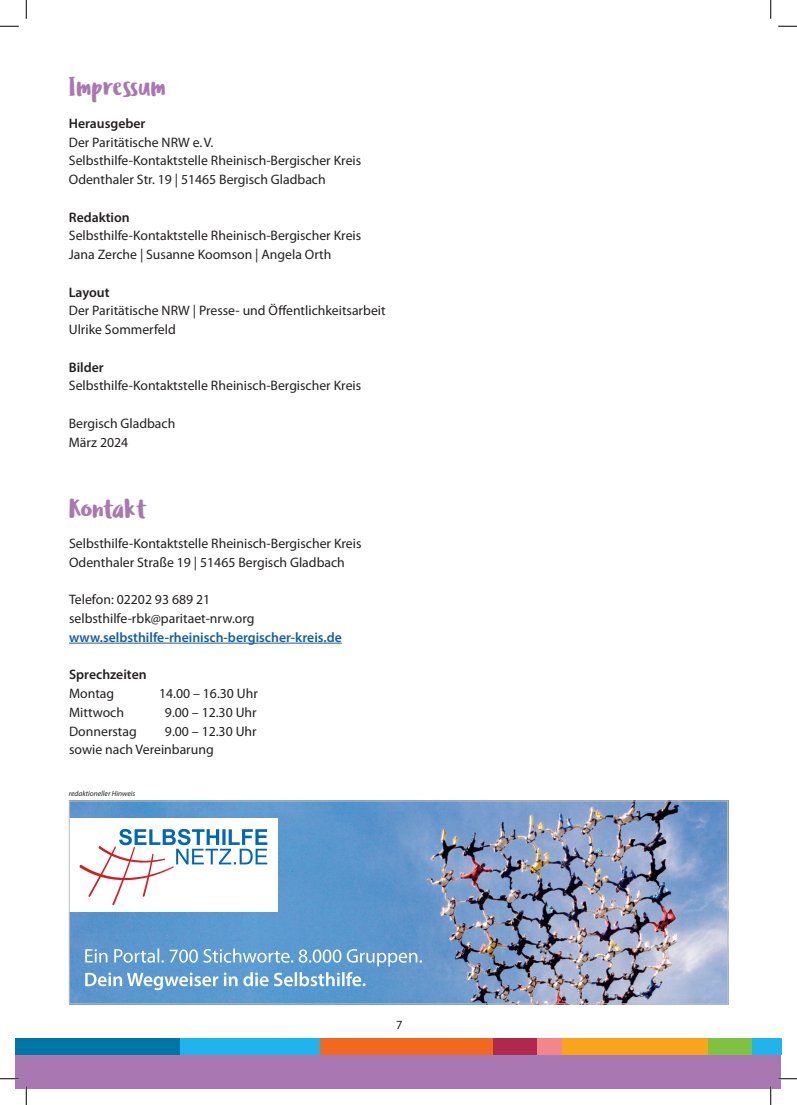
<style>
.page{position:relative;width:797px;height:1105px;background:#fff}
.page>*{position:absolute;margin:0;border:0;box-sizing:border-box;transform-origin:0 0}
.t1{font:27.5px "Ludicrous";color:#a978b3}
.t2{font:13.75px/18.8px "Myriad Pro";color:#231f20}
.t3{font:600 13.75px "Myriad Pro";color:#175d9e}
.t4{font:600 13.75px "Myriad Pro";color:#231f20}
.t5{font:12.5px "Myriad Pro";color:#231f20}
.t6{font:italic 7.5px "Myriad Pro";color:#231f20}
</style>
<div class="page">
<div style="left:16px;top:1049px;width:765px;height:40px;background:#a978b3"></div>
<div style="left:16px;top:1038px;width:164px;height:17px;background:#0076a5"></div>
<div style="left:180px;top:1038px;width:140px;height:17px;background:#1fb5ea"></div>
<div style="left:320px;top:1038px;width:174px;height:17px;background:#f36821"></div>
<div style="left:493px;top:1038px;width:45px;height:17px;background:#ae294b"></div>
<div style="left:537px;top:1038px;width:26px;height:17px;background:#f3858d"></div>
<div style="left:562px;top:1038px;width:146px;height:17px;background:#f9a51b"></div>
<div style="left:707px;top:1038px;width:45px;height:17px;background:#7fc241"></div>
<div style="left:752px;top:1038px;width:29px;height:17px;background:#1fb5ea"></div>
<img style="left:253px;top:800px;width:475px;height:202px">
<img style="left:70px;top:800px;width:183px;height:202px">
<svg style="left:85px;top:972px;width:280px;height:18px"></svg>
<svg style="left:85px;top:948px;width:337px;height:18px;background:#7dadd8"></svg>
<div style="left:66px;top:818px;width:212px;height:94px;background:#fff"></div>
<svg style="left:79px;top:829px;width:188px;height:77px"></svg>
<div style="left:69px;top:801px;width:659px;height:203px;border:1px solid #bcbdc0"></div>
<hr style="left:69px;top:643px;width:273px;height:1px;background:#175d9e">
<svg style="left:0;top:25px;width:19px;height:2px"></svg>
<svg style="left:778px;top:25px;width:19px;height:2px"></svg>
<svg style="left:0;top:1078px;width:19px;height:1px"></svg>
<svg style="left:778px;top:1078px;width:19px;height:1px"></svg>
<svg style="left:25px;top:0;width:2px;height:19px"></svg>
<svg style="left:25px;top:1086px;width:2px;height:19px"></svg>
<svg style="left:770px;top:0;width:1px;height:19px"></svg>
<svg style="left:770px;top:1086px;width:1px;height:19px"></svg>
<h1 class="t1" style="left:69px;top:68px;width:99px">Impressum</h1>
<p class="t4" style="left:69px;top:114px;width:78px">Herausgeber</p>
<p class="t2" style="left:69px;top:132px;width:294px">Der Paritätische NRW e.V.<br>Selbsthilfe-Kontaktstelle Rheinisch-Bergischer Kreis<br>Odenthaler Str. 19 | 51465 Bergisch Gladbach</p>
<p class="t4" style="left:69px;top:208px;width:62px">Redaktion</p>
<p class="t2" style="left:69px;top:226px;width:294px">Selbsthilfe-Kontaktstelle Rheinisch-Bergischer Kreis<br>Jana Zerche | Susanne Koomson | Angela Orth</p>
<p class="t4" style="left:69px;top:283px;width:42px">Layout</p>
<p class="t2" style="left:69px;top:301px;width:318px">Der Paritätische NRW | Presse- und Öffentlichkeitsarbeit<br>Ulrike Sommerfeld</p>
<p class="t4" style="left:69px;top:358px;width:36px">Bilder</p>
<p class="t2" style="left:69px;top:376px;width:294px">Selbsthilfe-Kontaktstelle Rheinisch-Bergischer Kreis</p>
<p class="t2" style="left:69px;top:414px;width:108px">Bergisch Gladbach<br>März 2024</p>
<h1 class="t1" style="left:69px;top:489px;width:80px">Kontakt</h1>
<p class="t2" style="left:69px;top:534px;width:294px">Selbsthilfe-Kontaktstelle Rheinisch-Bergischer Kreis<br>Odenthaler Straße 19 | 51465 Bergisch Gladbach</p>
<p class="t2" style="left:69px;top:590px;width:187px">Telefon: 02202 93 689 21 selbsthilfe-rbk@paritaet-nrw.org</p>
<p class="t3" style="left:69px;top:628px;width:274px">www.selbsthilfe-rheinisch-bergischer-kreis.de</p>
<p class="t4" style="left:69px;top:666px;width:79px">Sprechzeiten</p>
<p class="t2" style="left:69px;top:684px;width:47px">Montag</p>
<p class="t2" style="left:159px;top:684px;width:100px">14.00 – 16.30 Uhr</p>
<p class="t2" style="left:69px;top:702px;width:56px">Mittwoch</p>
<p class="t2" style="left:165px;top:702px;width:93px">9.00 – 12.30 Uhr</p>
<p class="t2" style="left:69px;top:721px;width:69px">Donnerstag</p>
<p class="t2" style="left:69px;top:721px;width:189px;text-indent:96px">9.00 – 12.30 Uhr sowie nach Vereinbarung</p>
<p class="t6" style="left:69px;top:789px;width:68px">redaktioneller Hinweis</p>
<p class="t5" style="left:396px;top:1017px;width:8px">7</p>
</div>
